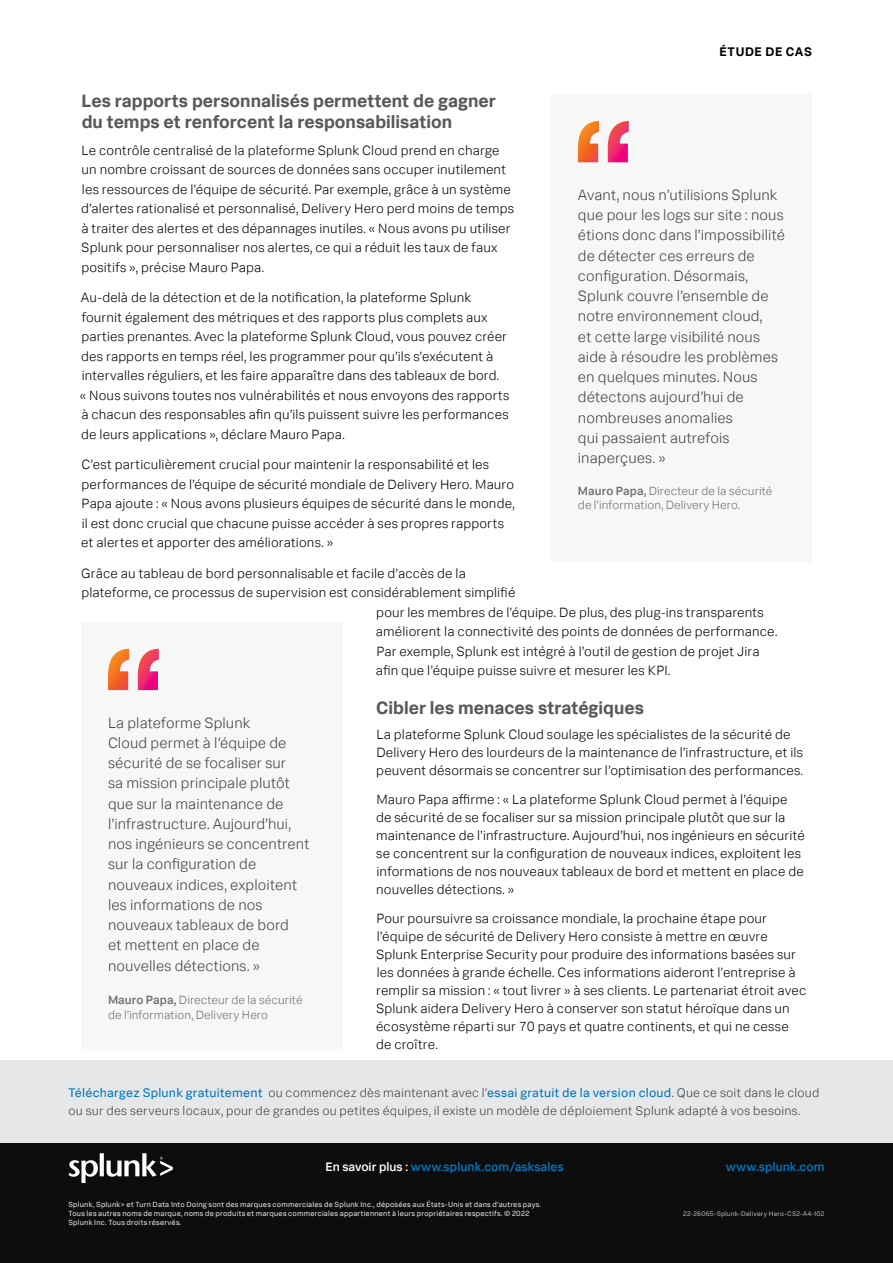
<style>
.page{position:relative;width:893px;height:1263px;background:#fff}
.page>*{position:absolute;margin:0;border:0;box-sizing:border-box;transform-origin:0 0}
.t1{font:700 18px/21px "Splunk Data Sans Pro";color:#58595b}
.t2{font:300 15px/20.2px "Splunk Data Sans Pro";letter-spacing:.005em;color:#414042}
.t3{font:300 13.5px/19.5px "Splunk Data Sans Pro";letter-spacing:.01em;color:#000}
.t4{font:300 12.6px/17.2px "Splunk Data Sans Pro";letter-spacing:.02em;color:#414042}
.t5{font:700 12.6px "Splunk Data Sans Pro";letter-spacing:.045em;color:#000}
.t6{font:500 12.3px "Splunk Data Sans Pro";letter-spacing:.005em;color:#0077be}
.t7{font:300 12px/13.5px "Splunk Data Sans Pro";letter-spacing:.005em;color:#6d6e71}
.t8{font:7.5px/9px "Splunk Data Sans Pro";letter-spacing:.025em;color:#e2e3e4}
.t9{font:6.75px "Splunk Data Sans Pro";letter-spacing:.03em;color:#afb1b4}
.s1{font-weight:500}
.s2{font-weight:400;color:#0077be}
.s3{color:#fff}
</style>
<div class="page">
<div style="left:0;top:1134px;width:893px;height:129px;background:#0d0d0d"></div>
<svg style="left:68px;top:1153px;width:105px;height:29px"></svg>
<div style="left:551px;top:94px;width:261px;height:468px;background:#f7f7f7"></div>
<svg style="left:578px;top:121px;width:51px;height:41px"></svg>
<div style="left:81px;top:622px;width:261px;height:428px;background:#f7f7f7"></div>
<svg style="left:108px;top:649px;width:51px;height:41px"></svg>
<div style="left:0;top:1060px;width:893px;height:82px;background:#e6e7e8"></div>
<p class="t5" style="left:720px;top:44px;width:94px">ÉTUDE DE CAS</p>
<h1 class="t1" style="left:82px;top:90px;width:416px">Les rapports personnalisés permettent de gagner du temps et renforcent la responsabilisation</h1>
<p class="t3" style="left:81px;top:140px;width:434px">Le contrôle centralisé de la plateforme Splunk Cloud prend en charge un nombre croissant de sources de données sans occuper inutilement les ressources de l’équipe de sécurité. Par exemple, grâce à un système d’alertes rationalisé et personnalisé, Delivery Hero perd moins de temps à traiter des alertes et des dépannages inutiles. « Nous avons pu utiliser Splunk pour personnaliser nos alertes, ce qui a réduit les taux de faux positifs », précise Mauro Papa.</p>
<p class="t3" style="left:80px;top:288px;width:431px">Au-delà de la détection et de la notification, la plateforme Splunk fournit également des métriques et des rapports plus complets aux parties prenantes. Avec la plateforme Splunk Cloud, vous pouvez créer des rapports en temps réel, les programmer pour qu’ils s’exécutent à intervalles réguliers, et les faire apparaître dans des tableaux de bord.<br>« Nous suivons toutes nos vulnérabilités et nous envoyons des rapports à chacun des responsables afin qu’ils puissent suivre les performances de leurs applications », déclare Mauro Papa.</p>
<p class="t3" style="left:81px;top:455px;width:435px">C’est particulièrement crucial pour maintenir la responsabilité et les performances de l’équipe de sécurité mondiale de Delivery Hero. Mauro Papa ajoute : « Nous avons plusieurs équipes de sécurité dans le monde, il est donc crucial que chacune puisse accéder à ses propres rapports et alertes et apporter des améliorations. »</p>
<p class="t3" style="left:81px;top:563px;width:386px">Grâce au tableau de bord personnalisable et facile d’accès de la</p>
<p class="t3" style="left:81px;top:583px;width:435px">plateforme, ce processus de supervision est considérablement simplifié</p>
<p class="t3" style="left:376px;top:602px;width:389px">pour les membres de l’équipe. De plus, des plug-ins transparents</p>
<p class="t3" style="left:376px;top:622px;width:403px">améliorent la connectivité des points de données de performance.</p>
<p class="t3" style="left:376px;top:641px;width:385px">Par exemple, Splunk est intégré à l’outil de gestion de projet Jira</p>
<p class="t3" style="left:376px;top:661px;width:296px">afin que l’équipe puisse suivre et mesurer les KPI.</p>
<h1 class="t1" style="left:376px;top:697px;width:269px">Cibler les menaces stratégiques</h1>
<p class="t3" style="left:376px;top:725px;width:428px;line-height:18px">La plateforme Splunk Cloud soulage les spécialistes de la sécurité de<br>Delivery Hero des lourdeurs de la maintenance de l’infrastructure, et ils peuvent désormais se concentrer sur l’optimisation des performances.</p>
<p class="t3" style="left:376px;top:790px;width:430px;line-height:18px">Mauro Papa affirme : « La plateforme Splunk Cloud permet à l’équipe de sécurité de se focaliser sur sa mission principale plutôt que sur la maintenance de l’infrastructure. Aujourd’hui, nos ingénieurs en sécurité se concentrent sur la configuration de nouveaux indices, exploitent les informations de nos nouveaux tableaux de bord et mettent en place de nouvelles détections. »</p>
<p class="t3" style="left:376px;top:909px;width:432px;line-height:18px">Pour poursuivre sa croissance mondiale, la prochaine étape pour l’équipe de sécurité de Delivery Hero consiste à mettre en œuvre Splunk Enterprise Security pour produire des informations basées sur les données à grande échelle. Ces informations aideront l’entreprise à remplir sa mission : « tout livrer » à ses clients. Le partenariat étroit avec Splunk aidera Delivery Hero à conserver son statut héroïque dans un écosystème réparti sur 70 pays et quatre continents, et qui ne cesse de croître.</p>
<p class="t2" style="left:578px;top:184px;width:208px">Avant, nous n’utilisions Splunk que pour les logs sur site : nous étions donc dans l’impossibilité de détecter ces erreurs de configuration. Désormais,<br>Splunk couvre l’ensemble de notre environnement cloud,<br>et cette large visibilité nous aide à résoudre les problèmes en quelques minutes. Nous détectons aujourd’hui de nombreuses anomalies<br>qui passaient autrefois inaperçues. »</p>
<p class="t7" style="left:578px;top:484px;width:196px"><span class="s1">Mauro Papa,</span> Directeur de la sécurité de l’information, Delivery Hero.</p>
<p class="t2" style="left:108px;top:712px;width:203px">La plateforme Splunk<br>Cloud permet à l’équipe de sécurité de se focaliser sur<br>sa mission principale plutôt que sur la maintenance de l’infrastructure. Aujourd’hui, nos ingénieurs se concentrent sur la configuration de nouveaux indices, exploitent les informations de nos nouveaux tableaux de bord<br>et mettent en place de nouvelles détections. »</p>
<p class="t7" style="left:108px;top:993px;width:196px;line-height:15px"><span class="s1">Mauro Papa,</span> Directeur de la sécurité de l’information, Delivery Hero</p>
<p class="t4" style="left:68px;top:1084px;width:752px"><span class="s2">Téléchargez Splunk gratuitement</span> ou commencez dès maintenant avec l’<span class="s2">essai gratuit de la version cloud</span>. Que ce soit dans le cloud ou sur des serveurs locaux, pour de grandes ou petites équipes, il existe un modèle de déploiement Splunk adapté à vos besoins.</p>
<p class="t6" style="left:325px;top:1159px;width:240px"><span class="s3">En savoir plus :</span> www.splunk.com/asksales</p>
<p class="t6" style="left:726px;top:1159px;width:100px">www.splunk.com</p>
<p class="t8" style="left:68px;top:1199px;width:474px">Splunk, Splunk&gt; et Turn Data Into Doing sont des marques commerciales de Splunk Inc., déposées aux États-Unis et dans d’autres pays.<br>Tous les autres noms de marque, noms de produits et marques commerciales appartiennent à leurs propriétaires respectifs. © 2022<br>Splunk Inc. Tous droits réservés.</p>
<p class="t9" style="left:683px;top:1209px;width:143px">22-26065-Splunk-Delivery Hero-CS2-A4-102</p>
</div>
